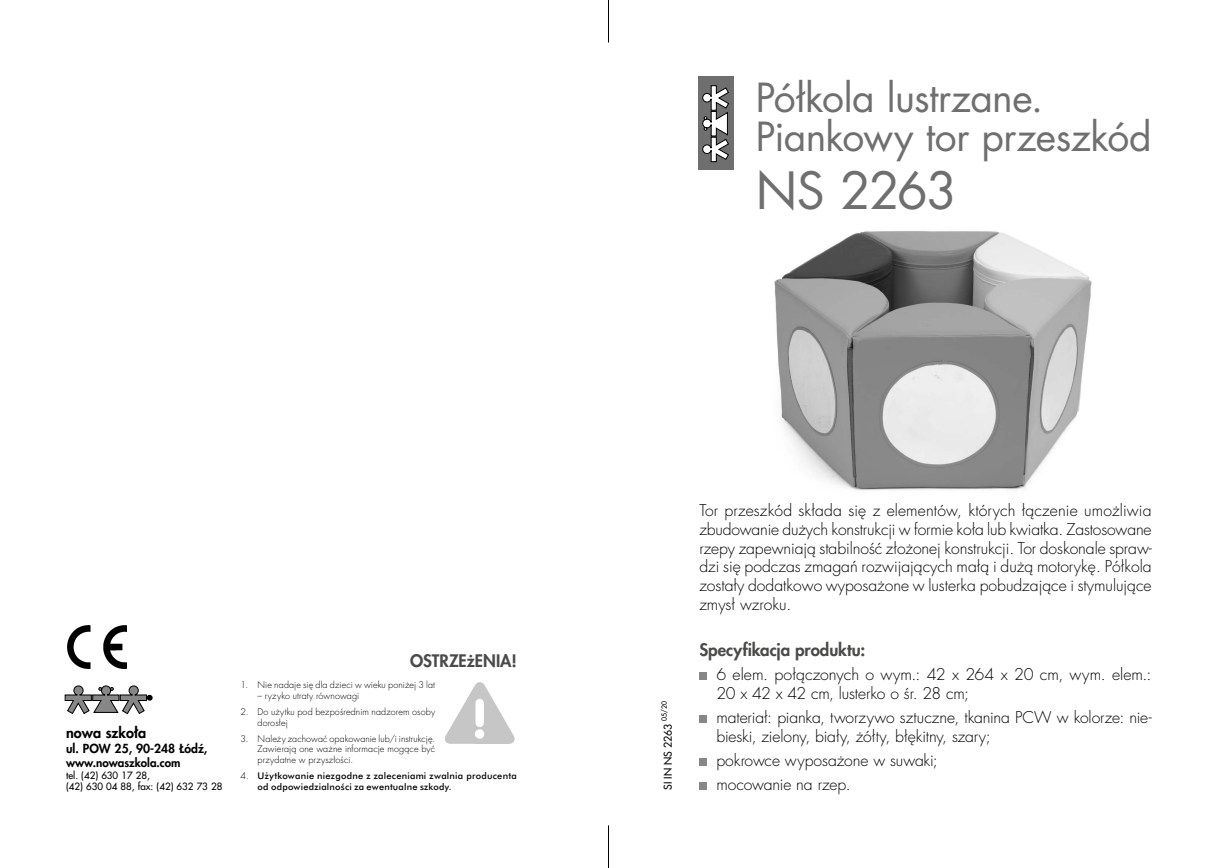
<style>
.page{position:relative;width:1217px;height:868px;background:#fff}
.page>*{position:absolute;margin:0;border:0;box-sizing:border-box;transform-origin:0 0}
.t1{font:49.95px "Futura LTS Book";letter-spacing:-.03em;color:#706f6f}
.t2{font:39px/39px "Futura LTS Book";letter-spacing:-.015em;color:#706f6f}
.t3{font:800 16.8px "Futura LTS";color:#4a4a49}
.t4{font:300 15.75px/18.9px "Futura LTS";letter-spacing:-.005em;color:#000}
.t5{font:800 14.4px "Futura LTS";color:#000}
.t6{font:800 12.15px "Futura LTS";color:#000}
.t7{font:800 11.55px "Futura LTS";color:#000}
.t8{font:10.5px "Futura LTS";color:#000}
.t9{font:9.75px/11.7px "Futura LTS";color:#000}
.t10{font:300 9px/10.8px "Futura LTS";letter-spacing:.015em;color:#000}
.t11{font:500 9px/10.8px "Ravi Futura";letter-spacing:.025em;color:#000}
.t12{font:6.9px "Futura LTS";color:#000}
.s1{font-family:"Futura LTS";font-weight:300}
</style>
<div class="page">
<img style="left:774px;top:231px;width:318px;height:260px">
<hr style="left:608px;top:0;width:1px;height:43px;background:#000">
<hr style="left:608px;top:825px;width:1px;height:42px;background:#000">
<div style="left:699px;top:672px;width:7px;height:8px;background:#878787"></div>
<div style="left:699px;top:715px;width:7px;height:7px;background:#878787"></div>
<div style="left:699px;top:758px;width:7px;height:7px;background:#878787"></div>
<div style="left:699px;top:782px;width:7px;height:7px;background:#878787"></div>
<div style="left:697px;top:77px;width:36px;height:93px;background:#706f6f"></div>
<svg style="left:702px;top:85px;width:26px;height:77px"></svg>
<img style="left:67px;top:625px;width:59px;height:43px">
<img style="left:445px;top:682px;width:70px;height:62px">
<svg style="left:65px;top:685px;width:87px;height:29px"></svg>
<p class="t5" style="left:66px;top:723px;width:82px">nowa szko³a</p>
<p class="t6" style="left:66px;top:740px;width:143px">ul. POW 25, 90-248 £ódŸ,</p>
<p class="t7" style="left:66px;top:754px;width:116px">www.nowaszkola.com</p>
<p class="t9" style="left:66px;top:769px;width:158px">tel. (42) 630 17 28,<br>(42) 630 04 88, fax: (42) 632 73 28</p>
<p class="t3" style="left:410px;top:649px;width:108px">OSTRZE¿ENIA!</p>
<p class="t10" style="left:240px;top:679px;width:196px">1. Nie nadaje siê dla dzieci w wieku poni¿ej 3 lat</p>
<p class="t10" style="left:257px;top:690px;width:103px">– ryzyko utraty równowagi</p>
<p class="t10" style="left:257px;top:706px;width:179px;text-indent:-17px">2. Do u¿ytku pod bezpoœrednim nadzorem osoby doros³ej</p>
<p class="t10" style="left:257px;top:733px;width:179px;text-align:justify;text-indent:-17px">3. Nale¿y zachowaæ opakowanie lub/i instrukcjê.<br>Zawieraj¹ one wa¿ne informacje mog¹ce byæ przydatne w przysz³oœci.</p>
<p class="t11" style="left:257px;top:770px;width:260px;text-indent:-17px"><span class="s1">4.</span> U¿yt-ko-wa-nie nie-zgod-ne z za-le-ce-nia-mi zwal-nia pro-du-cen-ta od od-po-wie-dzial-no-œci za ewen-tu-al-ne szko-dy.</p>
<h2 class="t2" style="left:755px;top:78px;width:397px">Półkola lustrzane.<br>Piankowy tor przeszkód</h2>
<h1 class="t1" style="left:755px;top:159px;width:203px">NS 2263</h1>
<p class="t12" style="left:659px;top:720px;width:21px;rotate:-90deg">05/20</p>
<p class="t8" style="left:660px;top:789px;width:68px;rotate:-90deg">SI IN NS 2263</p>
<p class="t4" style="left:699px;top:501px;width:454px;text-align:justify">Tor przeszkód składa się z elementów, których łączenie umożliwia zbudowanie dużych konstrukcji w formie koła lub kwiatka. Zastosowane rzepy zapewniają stabilność złożonej konstrukcji. Tor doskonale spraw&shy;dzi się podczas zmagań rozwijających małą i dużą motorykę. Półkola zostały dodatkowo wyposażone w lusterka pobudzające i stymulujące zmysł wzroku.</p>
<p class="t3" style="left:699px;top:638px;width:167px">Specyfikacja produktu:</p>
<p class="t4" style="left:716px;top:665px;width:436px">6 elem. połączonych o wym.: 42 x 264 x 20 cm, wym. elem.:<br>20 x 42 x 42 cm, lusterko o śr. 28 cm;</p>
<p class="t4" style="left:716px;top:708px;width:436px">materiał: pianka, tworzywo sztuczne, tkanina PCW w kolorze: nie&shy;bieski, zielony, biały, żółty, błękitny, szary;</p>
<p class="t4" style="left:716px;top:748px;width:223px;line-height:24px">pokrowce wyposażone w suwaki; mocowanie na rzep.</p>
</div>
